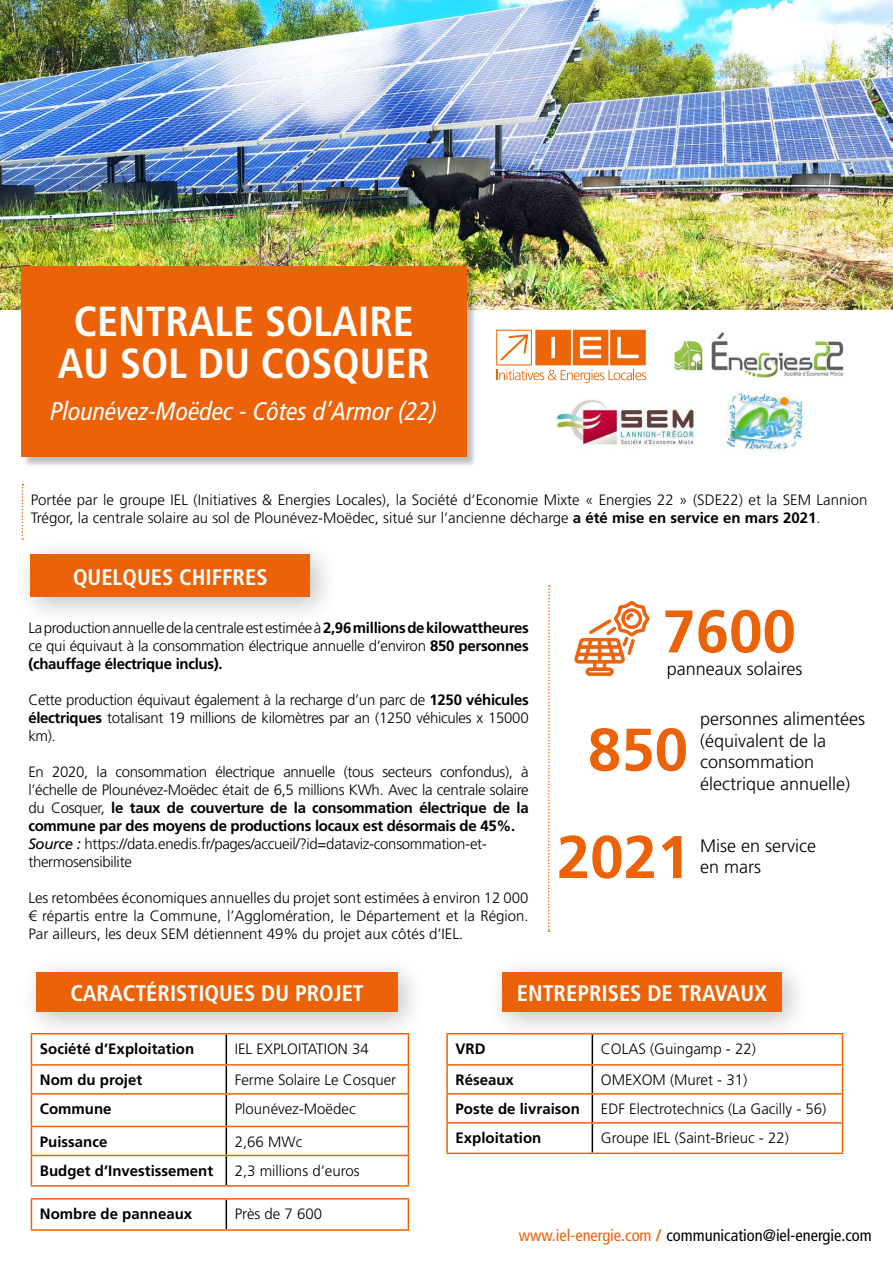
<style>
.page{position:relative;width:893px;height:1263px;background:#fff}
.page>*{position:absolute;margin:0;border:0;box-sizing:border-box;transform-origin:0 0}
.t1{font:60px "Frutiger LT 65 Bd";color:#eb6209}
.t2{font:42px/42px "Frutiger LT 67 Bd Cn";color:#fff;text-align:center}
.t3{font:25.5px "Frutiger LT 58 Cn It";color:#fff}
.t4{font:22.5px "Frutiger LT 67 Bd Cn";color:#fff}
.t5{font:18px/21.6px "Frutiger LT 45 Lt";color:#000}
.t6{font:16.5px "Frutiger LT 57 Cn";color:#000}
.t7{font:15px/18px "Frutiger LT 45 Lt";letter-spacing:-.02em;color:#000}
.t8{font:15px/18px "Frutiger LT 45 Lt";color:#000}
.t9{font:15px/18px "Frutiger LT 65 Bd";letter-spacing:-.02em;color:#000}
.t10{font:15px "Frutiger LT 65 Bd";color:#000}
.s1{font-family:"Frutiger LT 65 Bd"}
.s2{font-family:"Frutiger LT 45 Lt"}
.s3{font-family:"Frutiger LT 56 It"}
.s4{color:#eb6209}
.s5{font-family:"Frutiger LT 65 Bd";color:#eb6209}
</style>
<div class="page">
<img style="left:0;top:0;width:893px;height:310px">
<div style="left:23px;top:268px;width:454px;height:199px;background:#000;opacity:.25"></div>
<div style="left:21px;top:266px;width:445px;height:190px;background:#eb6209"></div>
<svg style="left:496px;top:330px;width:150px;height:53px"></svg>
<svg style="left:21px;top:484px;width:3px;height:52px"></svg>
<svg style="left:548px;top:585px;width:2px;height:347px"></svg>
<div style="left:13px;top:537px;width:327px;height:90px;background:#000;opacity:.25"></div>
<div style="left:31px;top:554px;width:279px;height:43px;background:#eb6209"></div>
<svg style="left:575px;top:601px;width:74px;height:74px"></svg>
<img style="left:673px;top:332px;width:171px;height:46px">
<div style="left:19px;top:954px;width:408px;height:87px;background:#000;opacity:.25"></div>
<div style="left:36px;top:972px;width:362px;height:39px;background:#eb6209"></div>
<hr style="left:226px;top:1034px;width:1px;height:30px;background:#000">
<svg style="left:226px;top:1066px;width:1px;height:27px"></svg>
<hr style="left:226px;top:1095px;width:1px;height:31px;background:#000">
<svg style="left:226px;top:1127px;width:1px;height:58px"></svg>
<hr style="left:31px;top:1033px;width:195px;height:1px;background:#eb6209">
<hr style="left:31px;top:1034px;width:1px;height:30px;background:#eb6209">
<hr style="left:226px;top:1033px;width:183px;height:1px;background:#eb6209">
<hr style="left:408px;top:1034px;width:1px;height:30px;background:#eb6209">
<hr style="left:31px;top:1064px;width:195px;height:2px;background:#eb6209">
<svg style="left:31px;top:1066px;width:1px;height:27px"></svg>
<hr style="left:226px;top:1064px;width:183px;height:2px;background:#eb6209">
<svg style="left:408px;top:1066px;width:1px;height:27px"></svg>
<hr style="left:31px;top:1093px;width:195px;height:2px;background:#eb6209">
<hr style="left:31px;top:1095px;width:1px;height:31px;background:#eb6209">
<hr style="left:226px;top:1093px;width:183px;height:2px;background:#eb6209">
<hr style="left:408px;top:1095px;width:1px;height:31px;background:#eb6209">
<hr style="left:31px;top:1126px;width:195px;height:1px;background:#eb6209">
<hr style="left:226px;top:1126px;width:183px;height:1px;background:#eb6209">
<hr style="left:31px;top:1155px;width:195px;height:1px;background:#eb6209">
<svg style="left:31px;top:1127px;width:1px;height:58px"></svg>
<hr style="left:226px;top:1155px;width:183px;height:1px;background:#eb6209">
<svg style="left:408px;top:1127px;width:1px;height:58px"></svg>
<hr style="left:31px;top:1185px;width:195px;height:2px;background:#eb6209">
<hr style="left:226px;top:1185px;width:183px;height:2px;background:#eb6209">
<hr style="left:226px;top:1199px;width:1px;height:30px;background:#000">
<hr style="left:31px;top:1198px;width:195px;height:1px;background:#eb6209">
<hr style="left:31px;top:1199px;width:1px;height:30px;background:#eb6209">
<hr style="left:226px;top:1198px;width:183px;height:1px;background:#eb6209">
<hr style="left:408px;top:1199px;width:1px;height:30px;background:#eb6209">
<hr style="left:31px;top:1229px;width:195px;height:2px;background:#eb6209">
<hr style="left:226px;top:1229px;width:183px;height:2px;background:#eb6209">
<div style="left:485px;top:954px;width:326px;height:87px;background:#000;opacity:.25"></div>
<div style="left:502px;top:972px;width:280px;height:39px;background:#eb6209"></div>
<hr style="left:592px;top:1034px;width:1px;height:30px;background:#000">
<svg style="left:592px;top:1066px;width:1px;height:86px"></svg>
<hr style="left:446px;top:1124px;width:2px;height:28px;background:#eb6209">
<hr style="left:446px;top:1152px;width:146px;height:2px;background:#eb6209">
<hr style="left:592px;top:1152px;width:251px;height:2px;background:#eb6209">
<hr style="left:446px;top:1033px;width:146px;height:1px;background:#eb6209">
<hr style="left:446px;top:1034px;width:2px;height:30px;background:#eb6209">
<hr style="left:592px;top:1033px;width:251px;height:1px;background:#eb6209">
<hr style="left:842px;top:1034px;width:1px;height:30px;background:#eb6209">
<hr style="left:446px;top:1093px;width:146px;height:2px;background:#eb6209">
<hr style="left:592px;top:1093px;width:251px;height:2px;background:#eb6209">
<hr style="left:446px;top:1064px;width:146px;height:2px;background:#eb6209">
<hr style="left:446px;top:1066px;width:2px;height:27px;background:#eb6209">
<hr style="left:592px;top:1064px;width:251px;height:2px;background:#eb6209">
<hr style="left:446px;top:1095px;width:2px;height:27px;background:#eb6209">
<svg style="left:842px;top:1066px;width:1px;height:86px"></svg>
<hr style="left:446px;top:1122px;width:146px;height:2px;background:#eb6209">
<hr style="left:592px;top:1122px;width:251px;height:2px;background:#eb6209">
<img style="left:725px;top:392px;width:79px;height:61px">
<img style="left:555px;top:399px;width:140px;height:51px">
<h2 class="t2" style="left:58px;top:301px;width:373px">CENTRALE SOLAIRE<br>AU SOL DU COSQUER</h2>
<h3 class="t3" style="left:51px;top:396px;width:388px">Plounévez-Moëdec - Côtes d’Armor (22)</h3>
<p class="t8" style="left:31px;top:491px;width:838px">Portée par le groupe IEL (Initiatives &amp; Energies Locales), la Société d’Economie Mixte « Energies 22 » (SDE22) et la SEM Lannion<br>Trégor, la centrale solaire au sol de Plounévez-Moëdec, situé sur l’ancienne décharge <span class="s1">a été mise en service en mars 2021</span>.</p>
<h3 class="t4" style="left:73px;top:564px;width:196px">QUELQUES CHIFFRES</h3>
<p class="t7" style="left:28px;top:619px;width:502px">La production annuelle de la centrale est estimée à <span class="s1">2,96 millions de kilowattheures </span>ce qui équivaut à la consommation électrique annuelle d’environ <span class="s1">850 personnes</span></p>
<p class="t9" style="left:28px;top:655px;width:196px">(chauffage électrique inclus).</p>
<p class="t7" style="left:28px;top:691px;width:502px;text-align:justify">Cette production équivaut également à la recharge d’un parc de <span class="s1">1250 véhicules électriques</span> totalisant 19 millions de kilomètres par an (1250 véhicules x 15000 km).</p>
<p class="t7" style="left:28px;top:763px;width:502px">En 2020, la consommation électrique annuelle (tous secteurs confondus), à l’échelle de Plounévez-Moëdec était de 6,5 millions KWh. Avec la centrale solaire</p>
<p class="t9" style="left:28px;top:799px;width:502px"><span class="s2">du Cosquer,</span> le taux de couverture de la consommation électrique de la commune par des moyens de productions locaux est désormais de 45%.</p>
<p class="t7" style="left:28px;top:835px;width:460px"><span class="s3">Source :</span> https://data.enedis.fr/pages/accueil/?id=dataviz-consommation-et&shy;thermosensibilite</p>
<p class="t7" style="left:28px;top:889px;width:502px;text-align:justify">Les retombées économiques annuelles du projet sont estimées à environ 12 000 € répartis entre la Commune, l’Agglomération, le Département et la Région.<br>Par ailleurs, les deux SEM détiennent 49% du projet aux côtés d’IEL.</p>
<h1 class="t1" style="left:662px;top:596px;width:135px">7600</h1>
<p class="t5" style="left:667px;top:659px;width:137px">panneaux solaires</p>
<h1 class="t1" style="left:588px;top:714px;width:102px">850</h1>
<p class="t5" style="left:700px;top:708px;width:167px">personnes alimentées (équivalent de la consommation électrique annuelle)</p>
<h1 class="t1" style="left:557px;top:822px;width:135px">2021</h1>
<p class="t5" style="left:700px;top:835px;width:117px">Mise en service en mars</p>
<h3 class="t4" style="left:70px;top:979px;width:295px">CARACTÉRISTIQUES DU PROJET</h3>
<p class="t10" style="left:40px;top:1040px;width:156px">Société d’Exploitation</p>
<p class="t8" style="left:235px;top:1040px;width:135px">IEL EXPLOITATION 34</p>
<p class="t10" style="left:40px;top:1071px;width:104px">Nom du projet</p>
<p class="t8" style="left:235px;top:1071px;width:163px">Ferme Solaire Le Cosquer</p>
<p class="t10" style="left:40px;top:1100px;width:73px">Commune</p>
<p class="t8" style="left:235px;top:1100px;width:122px">Plounévez-Moëdec</p>
<p class="t10" style="left:40px;top:1133px;width:69px">Puissance</p>
<p class="t7" style="left:235px;top:1133px;width:69px">2,66 MWc</p>
<p class="t10" style="left:40px;top:1162px;width:175px">Budget d’Investissement</p>
<p class="t8" style="left:235px;top:1162px;width:126px">2,3 millions d’euros</p>
<p class="t10" style="left:40px;top:1205px;width:154px">Nombre de panneaux</p>
<p class="t8" style="left:235px;top:1205px;width:89px">Près de 7 600</p>
<h3 class="t4" style="left:517px;top:979px;width:252px">ENTREPRISES DE TRAVAUX</h3>
<p class="t9" style="left:456px;top:1040px;width:31px">VRD</p>
<p class="t8" style="left:601px;top:1040px;width:157px">COLAS (Guingamp - 22)</p>
<p class="t10" style="left:456px;top:1071px;width:60px">Réseaux</p>
<p class="t8" style="left:601px;top:1071px;width:148px">OMEXOM (Muret - 31)</p>
<p class="t10" style="left:456px;top:1100px;width:126px">Poste de livraison</p>
<p class="t8" style="left:601px;top:1100px;width:227px">EDF Electrotechnics (La Gacilly - 56)</p>
<p class="t10" style="left:456px;top:1129px;width:87px">Exploitation</p>
<p class="t8" style="left:601px;top:1129px;width:190px">Groupe IEL (Saint-Brieuc - 22)</p>
<p class="t6" style="left:519px;top:1225px;width:354px"><span class="s4">www.iel-energie.com</span> <span class="s5">/</span> communication@iel-energie.com</p>
</div>
